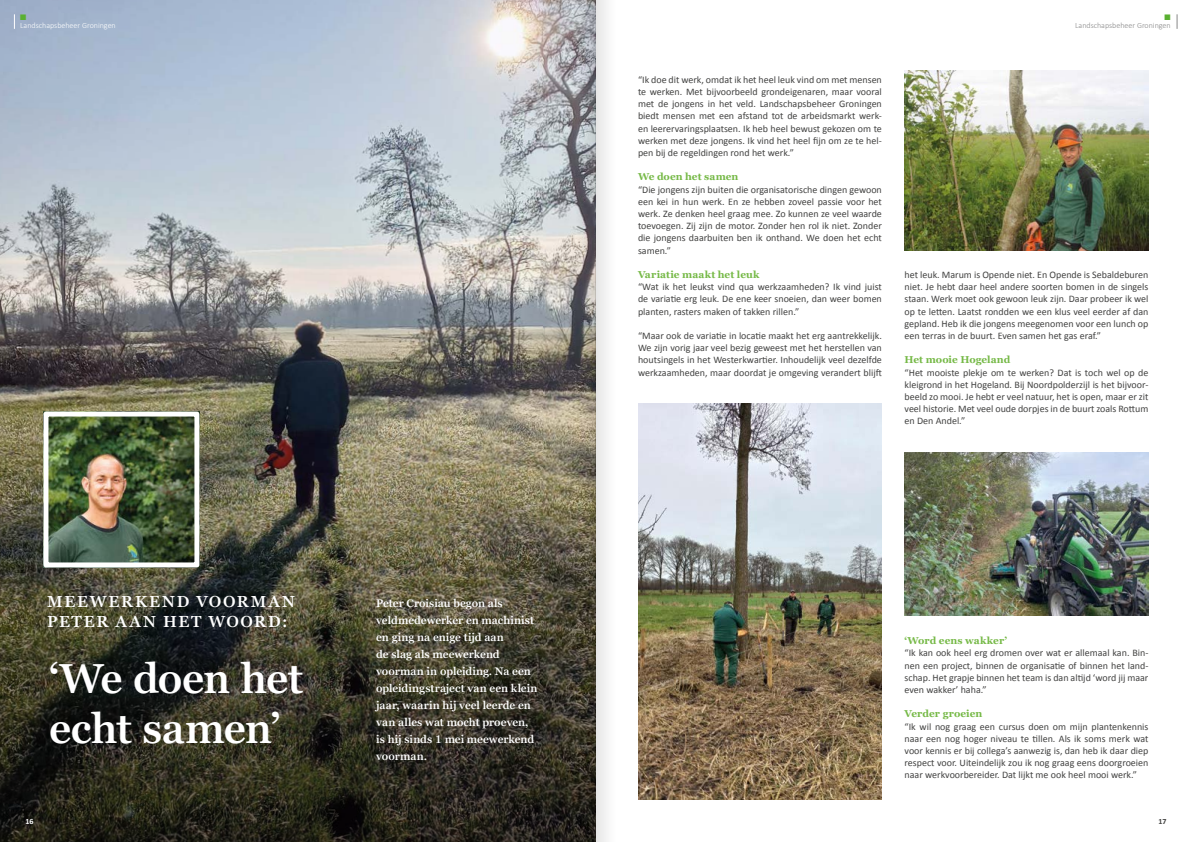
<style>
.page{position:relative;width:1191px;height:842px;background:#fff}
.page>*{position:absolute;margin:0;border:0;box-sizing:border-box;transform-origin:0 0}
.t1{font:600 42px/50.4px "Georgia Pro";letter-spacing:-.02em;color:#fff}
.t2{font:600 16px/19.2px "Georgia Pro";letter-spacing:.1em;color:#fff}
.t3{font:600 11px/17px "Georgia Pro";color:#fff}
.t4{font:10px/12.2px "Calibri";color:#424241;text-align:justify}
.t5{font:700 10px "Georgia Pro";color:#76b947}
.t6{font:300 8px "Calibri";color:#878787}
.t7{font:300 8px "Calibri";color:#fff}
.t8{font:8px "Zapf Dingbats ITC";color:#5ab031}
.t9{font:700 8px "Calibri";color:#424241}
.t10{font:700 8px "Calibri";color:#fff}
</style>
<div class="page">
<img style="left:0;top:0;width:543px;height:251px">
<img style="left:0;top:251px;width:543px;height:591px">
<img style="left:648px;top:403px;width:234px;height:396px">
<img style="left:49px;top:417px;width:144px;height:144px">
<div style="left:43px;top:411px;width:156px;height:156px;border:5px solid #fff"></div>
<svg style="left:1176px;top:14px;width:1px;height:15px"></svg>
<svg style="left:14px;top:14px;width:1px;height:15px"></svg>
<img style="left:904px;top:71px;width:244px;height:180px">
<img style="left:904px;top:453px;width:244px;height:162px">
<svg style="left:595px;top:0;width:53px;height:842px"></svg>
<img style="left:543px;top:0;width:52px;height:842px">
<p class="t8" style="left:20px;top:14px;width:8px">■</p>
<p class="t7" style="left:20px;top:21px;width:97px">Landschapsbeheer Groningen</p>
<h2 class="t2" style="left:47px;top:593px;width:249px">MEEWERKEND VOORMAN<br>PETER AAN HET WOORD:</h2>
<p class="t3" style="left:376px;top:596px;width:163px">Peter Croisiau begon als veldmedewerker en machinist en ging na enige tijd aan<br>de slag als meewerkend voorman in opleiding. Na een opleidingstraject van een klein jaar, waarin hij veel leerde en van alles wat mocht proeven, is hij sinds 1 mei meewerkend voorman.</p>
<h1 class="t1" style="left:49px;top:655px;width:256px">‘We doen het echt samen’</h1>
<p class="t10" style="left:25px;top:816px;width:10px">16</p>
<p class="t4" style="left:638px;top:73px;width:245px">“Ik doe dit werk, omdat ik het heel leuk vind om met mensen te werken. Met bijvoorbeeld grondeigenaren, maar vooral met de jongens in het veld. Landschapsbeheer Groningen biedt mensen met een afstand tot de arbeidsmarkt werk&shy;en leerervaringsplaatsen. Ik heb heel bewust gekozen om te werken met deze jongens. Ik vind het heel fijn om ze te hel&shy;pen bij de regeldingen rond het werk.”</p>
<p class="t5" style="left:638px;top:171px;width:102px">We doen het samen</p>
<p class="t4" style="left:638px;top:183px;width:245px">“Die jongens zijn buiten die organisatorische dingen gewoon een kei in hun werk. En ze hebben zoveel passie voor het werk. Ze denken heel graag mee. Zo kunnen ze veel waarde toevoegen. Zij zijn de motor. Zonder hen rol ik niet. Zonder die jongens daarbuiten ben ik onthand. We doen het echt samen.”</p>
<p class="t5" style="left:638px;top:269px;width:123px">Variatie maakt het leuk</p>
<p class="t4" style="left:638px;top:281px;width:245px">“Wat ik het leukst vind qua werkzaamheden? Ik vind juist de variatie erg leuk. De ene keer snoeien, dan weer bomen planten, rasters maken of takken rillen.”</p>
<p class="t4" style="left:638px;top:329px;width:245px">“Maar ook de variatie in locatie maakt het erg aantrekkelijk.<br>We zijn vorig jaar veel bezig geweest met het herstellen van houtsingels in het Westerkwartier. Inhoudelijk veel dezelfde werkzaamheden, maar doordat je omgeving verandert blijft</p>
<p class="t8" style="left:1164px;top:14px;width:8px">■</p>
<p class="t6" style="left:1075px;top:21px;width:97px">Landschapsbeheer Groningen</p>
<p class="t4" style="left:904px;top:268px;width:245px">het leuk. Marum is Opende niet. En Opende is Sebaldeburen niet. Je hebt daar heel andere soorten bomen in de singels staan. Werk moet ook gewoon leuk zijn. Daar probeer ik wel op te letten. Laatst rondden we een klus veel eerder af dan gepland. Heb ik die jongens meegenomen voor een lunch op een terras in de buurt. Even samen het gas eraf.”</p>
<p class="t5" style="left:904px;top:354px;width:107px">Het mooie Hogeland</p>
<p class="t4" style="left:904px;top:366px;width:245px">“Het mooiste plekje om te werken? Dat is toch wel op de kleigrond in het Hogeland. Bij Noordpolderzijl is het bijvoor&shy;beeld zo mooi. Je hebt er veel natuur, het is open, maar er zit veel historie. Met veel oude dorpjes in de buurt zoals Rottum en Den Andel.”</p>
<p class="t5" style="left:904px;top:635px;width:104px">‘Word eens wakker’</p>
<p class="t4" style="left:904px;top:647px;width:245px">“Ik kan ook heel erg dromen over wat er allemaal kan. Bin&shy;nen een project, binnen de organisatie of binnen het land&shy;schap. Het grapje binnen het team is dan altijd ‘word jij maar even wakker’ haha.”</p>
<p class="t5" style="left:904px;top:708px;width:79px">Verder groeien</p>
<p class="t4" style="left:904px;top:720px;width:245px">“Ik wil nog graag een cursus doen om mijn plantenkennis naar een nog hoger niveau te tillen. Als ik soms merk wat voor kennis er bij collega’s aanwezig is, dan heb ik daar diep respect voor. Uiteindelijk zou ik nog graag eens doorgroeien naar werkvoorbereider. Dat lijkt me ook heel mooi werk.”</p>
<p class="t9" style="left:1158px;top:815px;width:10px">17</p>
</div>
